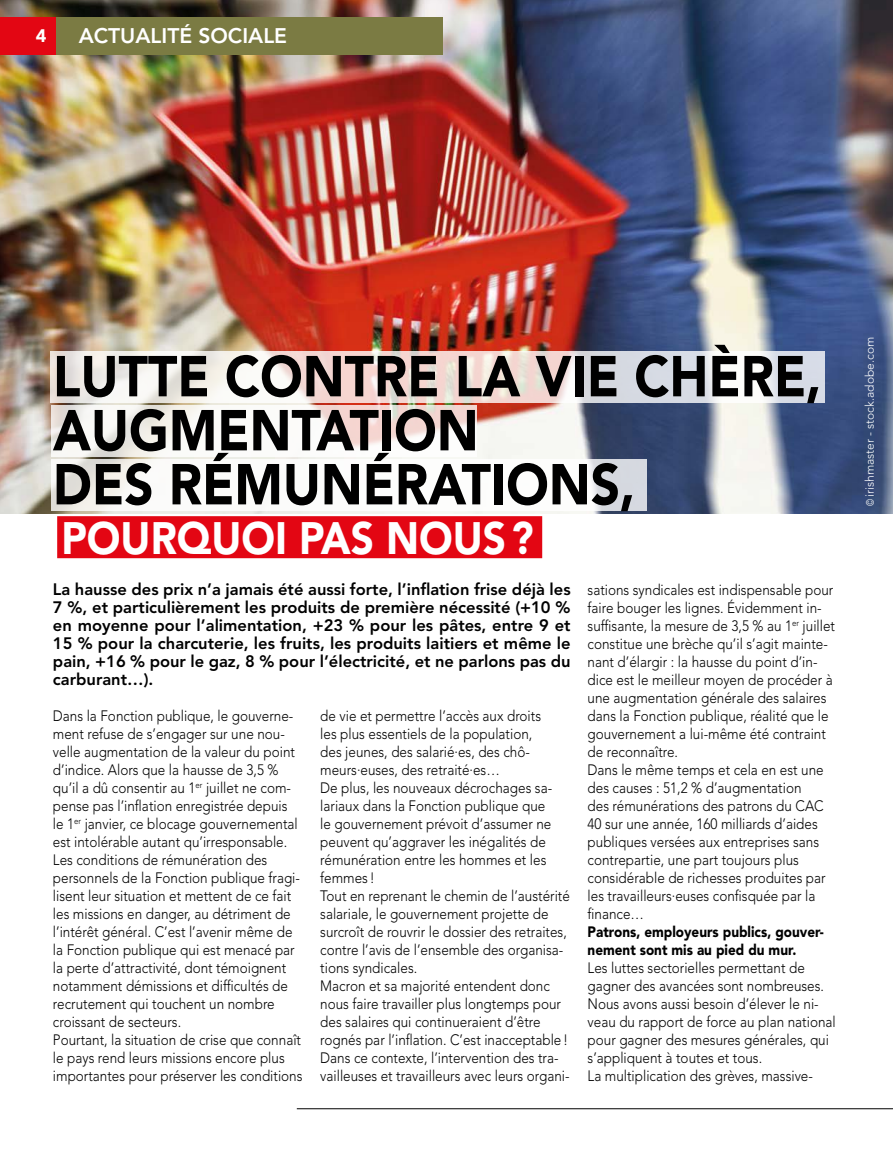
<style>
.page{position:relative;width:893px;height:1149px;background:#fff}
.page>*{position:absolute;margin:0;border:0;box-sizing:border-box;transform-origin:0 0}
.t1{font:900 57px/54px "Avenir LT Std";color:#000;scale:.9 1}
.t2{font:900 45px "Avenir LT Std";color:#fff;scale:.9 1}
.t3{font:800 21px "Avenir LT Std";color:#fff}
.t4{font:900 18px "Avenir LT Std";color:#fff}
.t5{font:800 16.5px/18px "Avenir LT Std";color:#000;text-align:justify}
.t6{font:300 15px/18px "Avenir LT Std";color:#000;scale:.9 1}
.t7{font:900 15px/18px "Avenir LT Std";color:#000;scale:.9 1}
.t8{font:300 12px "Avenir LT Std";color:#fff}
.s1{font-size:10.5px}
</style>
<div class="page">
<img style="left:0;top:0;width:893px;height:514px">
<div style="left:0;top:17px;width:442px;height:37px;background:#7b7b43"></div>
<div style="left:0;top:17px;width:55px;height:37px;background:#e30613"></div>
<hr style="left:297px;top:1108px;width:596px;height:1px;background:#000">
<svg style="left:51px;top:351px;width:774px;height:51px"></svg>
<svg style="left:51px;top:405px;width:425px;height:51px;fill:#f9f8f6"></svg>
<svg style="left:51px;top:459px;width:595px;height:51px"></svg>
<div style="left:57px;top:516px;width:485px;height:42px;background:#e30613"></div>
<p class="t4" style="left:36px;top:25px;width:12px">4</p>
<h3 class="t3" style="left:79px;top:24px;width:210px">ACTUALITÉ SOCIALE</h3>
<h1 class="t1" style="left:53px;top:349px;width:855px">LUTTE CONTRE LA VIE CHÈRE,<br>AUGMENTATION<br>DES RÉMUNÉRATIONS,</h1>
<h2 class="t2" style="left:61px;top:511px;width:526px">POURQUOI PAS NOUS?</h2>
<p class="t5" style="left:53px;top:579px;width:519px">La hausse des prix n’a jamais été aussi forte, l’inflation frise déjà les 7 %, et particulièrement les produits de première nécessité (+10 % en moyenne pour l’alimentation, +23 % pour les pâtes, entre 9 et 15 % pour la charcuterie, les fruits, les produits laitiers et même le pain, +16 % pour le gaz, 8 % pour l’électricité, et ne parlons pas du carburant…).</p>
<p class="t6" style="left:53px;top:706px;width:279px">Dans la Fonction publique, le gouverne&shy;ment refuse de s’engager sur une nou&shy;velle augmentation de la valeur du point d’indice. Alors que la hausse de 3,5 % qu’il a dû consentir au 1<sup>er</sup> juillet ne com&shy;pense pas l’inflation enregistrée depuis<br>le 1<sup>er</sup> janvier, ce blocage gouvernemental est intolérable autant qu’irresponsable.<br>Les conditions de rémunération des personnels de la Fonction publique fragi&shy;lisent leur situation et mettent de ce fait les missions en danger, au détriment de l’intérêt général. C’est l’avenir même de la Fonction publique qui est menacé par la perte d’attractivité, dont témoignent notamment démissions et difficultés de recrutement qui touchent un nombre croissant de secteurs.<br>Pourtant, la situation de crise que connaît le pays rend leurs missions encore plus importantes pour préserver les conditions</p>
<p class="t6" style="left:320px;top:706px;width:279px">de vie et permettre l’accès aux droits<br>les plus essentiels de la population,<br>des jeunes, des salarié·es, des chô&shy;meurs·euses, des retraité·es…<br>De plus, les nouveaux décrochages sa&shy;lariaux dans la Fonction publique que<br>le gouvernement prévoit d’assumer ne peuvent qu’aggraver les inégalités de rémunération entre les hommes et les femmes !<br>Tout en reprenant le chemin de l’austérité salariale, le gouvernement projette de surcroît de rouvrir le dossier des retraites, contre l’avis de l’ensemble des organisa&shy;tions syndicales.<br>Macron et sa majorité entendent donc nous faire travailler plus longtemps pour des salaires qui continueraient d’être rognés par l’inflation. C’est inacceptable!<br>Dans ce contexte, l’intervention des tra&shy;vailleuses et travailleurs avec leurs organi-</p>
<p class="t6" style="left:588px;top:580px;width:276px">sations syndicales est indispensable pour faire bouger les lignes. Évidemment in&shy;suffisante, la mesure de 3,5 % au 1<sup>er</sup> juillet constitue une brèche qu’il s’agit mainte&shy;nant d’élargir : la hausse du point d’in&shy;dice est le meilleur moyen de procéder à une augmentation générale des salaires dans la Fonction publique, réalité que le gouvernement a lui-même été contraint de reconnaître.<br>Dans le même temps et cela en est une des causes : 51,2 % d’augmentation<br>des rémunérations des patrons du CAC 40 sur une année, 160 milliards d’aides publiques versées aux entreprises sans contrepartie, une part toujours plus considérable de richesses produites par les travailleurs·euses confisquée par la finance…</p>
<p class="t7" style="left:588px;top:922px;width:264px">Patrons, employeurs publics, gouver&shy;nement sont mis au pied du mur.</p>
<p class="t6" style="left:588px;top:958px;width:277px">Les luttes sectorielles permettant de gagner des avancées sont nombreuses.<br>Nous avons aussi besoin d’élever le ni&shy;veau du rapport de force au plan national pour gagner des mesures générales, qui s’appliquent à toutes et tous.<br>La multiplication des grèves, massive-</p>
<p class="t8" style="left:863px;top:506px;width:171px;rotate:-90deg"><span class="s1">©</span> irishmaster - stock.adobe.com</p>
</div>
